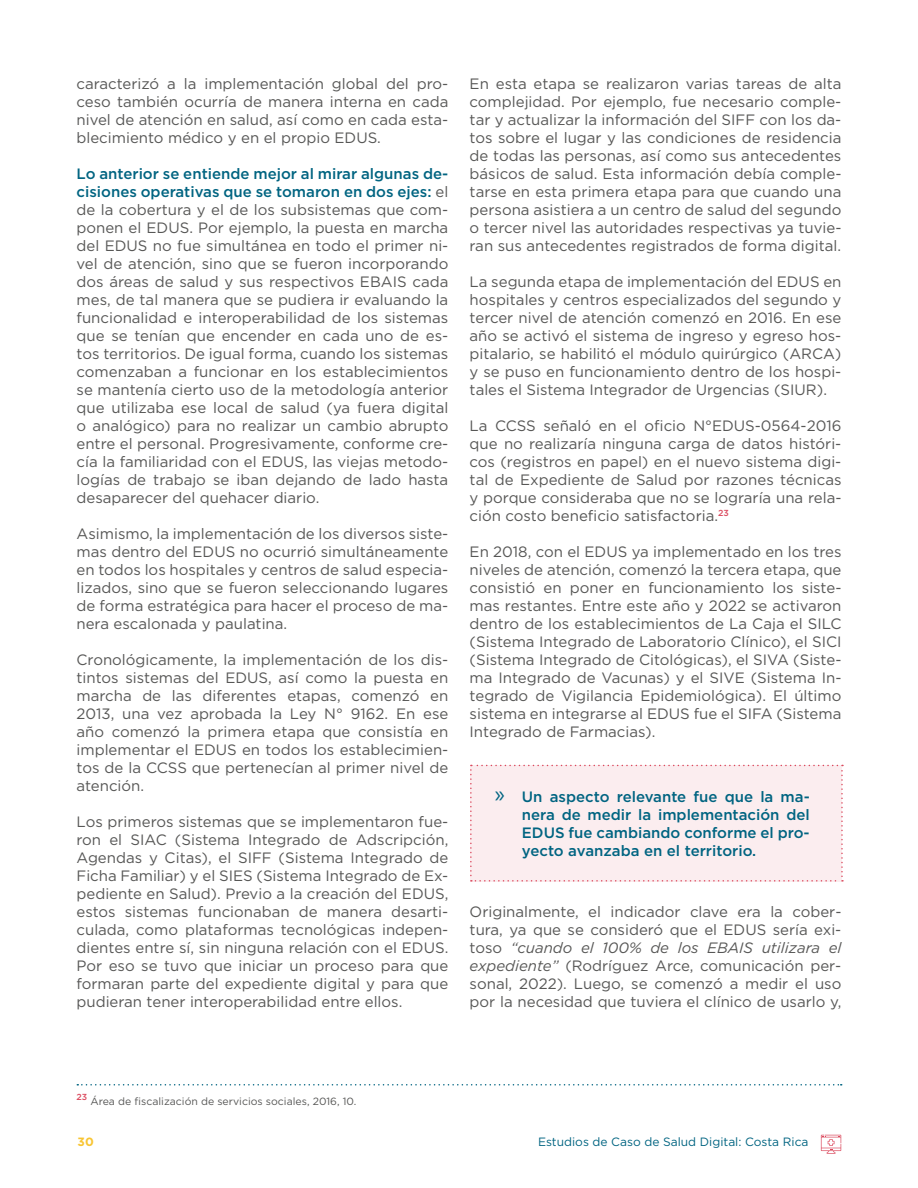
<style>
.page{position:relative;width:918px;height:1188px;background:#fff}
.page>*{position:absolute;margin:0;border:0;box-sizing:border-box;transform-origin:0 0}
.t1{font:15px/18px "Gotham";color:#575756;text-align:justify}
.t2{font:500 15px/18px "Gotham";color:#006481;text-align:justify}
.t3{font:12px "Gotham";color:#006481}
.t4{font:700 12px "Gotham";color:#f8c533}
.t5{font:10.5px "Gotham";color:#575756}
.t6{font:500 8.7px "Gotham";color:#db4a5e}
.s1{font-weight:500;color:#006481}
.s2{font-family:"Myriad Pro";font-weight:400;font-size:24px}
.s3{font-style:italic}
</style>
<div class="page">
<svg style="left:821px;top:1135px;width:20px;height:19px"></svg>
<div style="left:470px;top:765px;width:373px;height:117px;background:#fbedef"></div>
<svg style="left:77px;top:1084px;width:765px;height:2px"></svg>
<p class="t1" style="left:77px;top:74px;width:373px">caracterizó a la implementación global del pro&shy;ceso también ocurría de manera interna en cada nivel de atención en salud, así como en cada esta&shy;blecimiento médico y en el propio EDUS.</p>
<p class="t1" style="left:77px;top:164px;width:373px"><span class="s1">Lo anterior se entiende mejor al mirar algunas de&shy;cisiones operativas que se tomaron en dos ejes:</span> el de la cobertura y el de los subsistemas que com&shy;ponen el EDUS. Por ejemplo, la puesta en marcha del EDUS no fue simultánea en todo el primer ni&shy;vel de atención, sino que se fueron incorporando dos áreas de salud y sus respectivos EBAIS cada mes, de tal manera que se pudiera ir evaluando la funcionalidad e interoperabilidad de los sistemas que se tenían que encender en cada uno de es&shy;tos territorios. De igual forma, cuando los sistemas comenzaban a funcionar en los establecimientos se mantenía cierto uso de la metodología anterior que utilizaba ese local de salud (ya fuera digital o analógico) para no realizar un cambio abrupto entre el personal. Progresivamente, conforme cre&shy;cía la familiaridad con el EDUS, las viejas metodo&shy;logías de trabajo se iban dejando de lado hasta desaparecer del quehacer diario.</p>
<p class="t1" style="left:77px;top:524px;width:373px">Asimismo, la implementación de los diversos siste&shy;mas dentro del EDUS no ocurrió simultáneamente en todos los hospitales y centros de salud especia&shy;lizados, sino que se fueron seleccionando lugares de forma estratégica para hacer el proceso de ma&shy;nera escalonada y paulatina.</p>
<p class="t1" style="left:77px;top:650px;width:373px">Cronológicamente, la implementación de los dis&shy;tintos sistemas del EDUS, así como la puesta en marcha de las diferentes etapas, comenzó en 2013, una vez aprobada la Ley N° 9162. En ese año comenzó la primera etapa que consistía en implementar el EDUS en todos los establecimien&shy;tos de la CCSS que pertenecían al primer nivel de atención.</p>
<p class="t1" style="left:77px;top:812px;width:373px">Los primeros sistemas que se implementaron fue&shy;ron el SIAC (Sistema Integrado de Adscripción, Agendas y Citas), el SIFF (Sistema Integrado de Ficha Familiar) y el SIES (Sistema Integrado de Ex&shy;pediente en Salud). Previo a la creación del EDUS, estos sistemas funcionaban de manera desarti&shy;culada, como plataformas tecnológicas indepen&shy;dientes entre sí, sin ninguna relación con el EDUS.<br>Por eso se tuvo que iniciar un proceso para que formaran parte del expediente digital y para que pudieran tener interoperabilidad entre ellos.</p>
<p class="t1" style="left:470px;top:74px;width:373px">En esta etapa se realizaron varias tareas de alta complejidad. Por ejemplo, fue necesario comple&shy;tar y actualizar la información del SIFF con los da&shy;tos sobre el lugar y las condiciones de residencia de todas las personas, así como sus antecedentes básicos de salud. Esta información debía comple&shy;tarse en esta primera etapa para que cuando una persona asistiera a un centro de salud del segundo o tercer nivel las autoridades respectivas ya tuvie&shy;ran sus antecedentes registrados de forma digital.</p>
<p class="t1" style="left:470px;top:272px;width:373px">La segunda etapa de implementación del EDUS en hospitales y centros especializados del segundo y tercer nivel de atención comenzó en 2016. En ese año se activó el sistema de ingreso y egreso hos&shy;pitalario, se habilitó el módulo quirúrgico (ARCA) y se puso en funcionamiento dentro de los hospi&shy;tales el Sistema Integrador de Urgencias (SIUR).</p>
<p class="t1" style="left:470px;top:416px;width:373px">La CCSS señaló en el oficio N°EDUS-0564-2016 que no realizaría ninguna carga de datos históri&shy;cos (registros en papel) en el nuevo sistema digi&shy;tal de Expediente de Salud por razones técnicas y porque consideraba que no se lograría una rela&shy;ción costo beneficio satisfactoria.<sup>23</sup></p>
<p class="t1" style="left:470px;top:542px;width:373px">En 2018, con el EDUS ya implementado en los tres niveles de atención, comenzó la tercera etapa, que consistió en poner en funcionamiento los siste&shy;mas restantes. Entre este año y 2022 se activaron dentro de los establecimientos de La Caja el SILC (Sistema Integrado de Laboratorio Clínico), el SICI (Sistema Integrado de Citológicas), el SIVA (Siste&shy;ma Integrado de Vacunas) y el SIVE (Sistema In&shy;tegrado de Vigilancia Epidemiológica). El último sistema en integrarse al EDUS fue el SIFA (Sistema Integrado de Farmacias).</p>
<p class="t2" style="left:522px;top:788px;width:289px;text-indent:-27px"><span class="s2">»</span> Un aspecto relevante fue que la ma&shy;nera de medir la implementación del EDUS fue cambiando conforme el pro&shy;yecto avanzaba en el territorio.</p>
<p class="t1" style="left:470px;top:903px;width:373px">Originalmente, el indicador clave era la cober&shy;tura, ya que se consideró que el EDUS sería exi&shy;toso <span class="s3">“cuando el 100% de los EBAIS utilizara el expediente”</span> (Rodríguez Arce, comunicación per&shy;sonal, 2022). Luego, se comenzó a medir el uso por la necesidad que tuviera el clínico de usarlo y,</p>
<p class="t6" style="left:77px;top:1091px;width:12px">23</p>
<p class="t5" style="left:90px;top:1095px;width:267px">Área de fiscalización de servicios sociales, 2016, 10.</p>
<p class="t4" style="left:78px;top:1134px;width:18px">30</p>
<p class="t3" style="left:538px;top:1134px;width:272px">Estudios de Caso de Salud Digital: Costa Rica</p>
</div>
